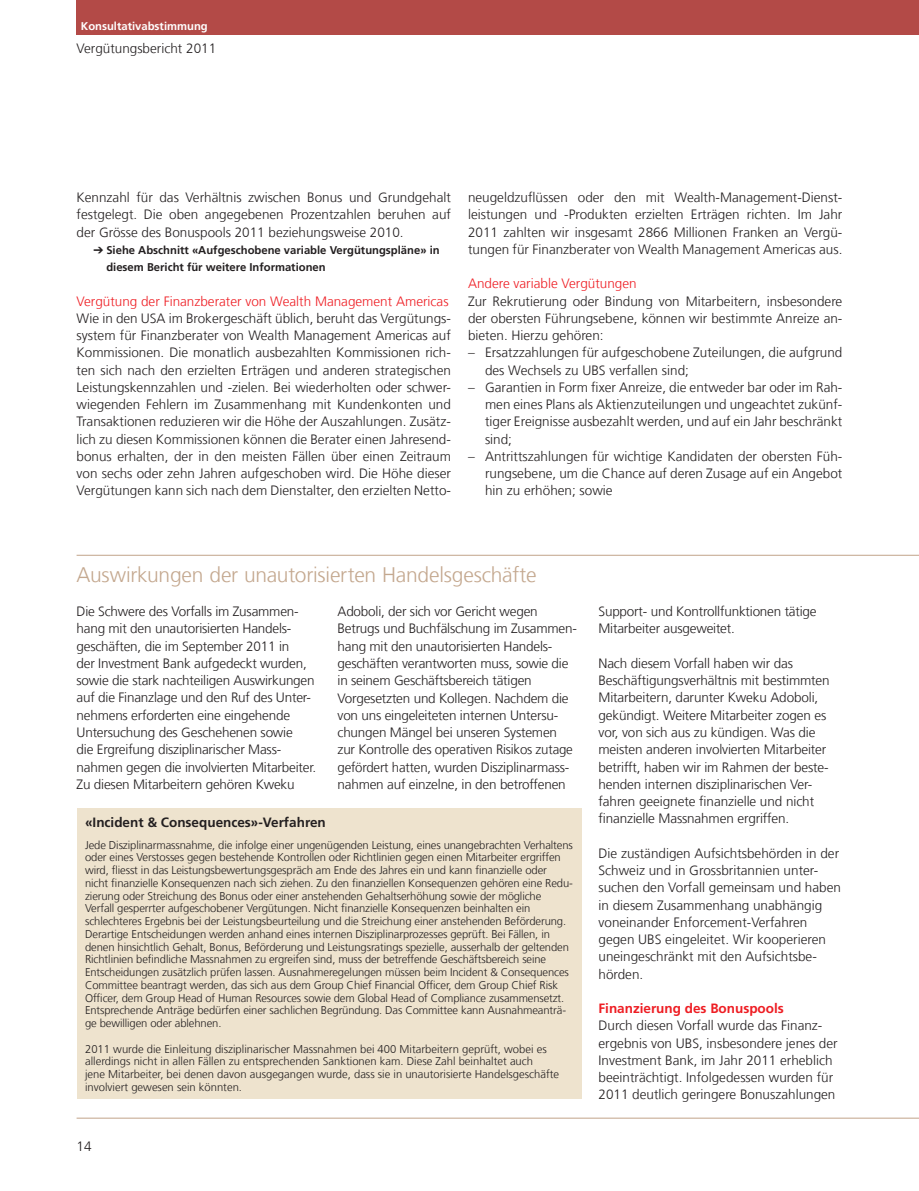
<style>
.page{position:relative;width:919px;height:1191px;background:#fff}
.page>*{position:absolute;margin:0;border:0;box-sizing:border-box;transform-origin:0 0}
.t1{font:300 21px "Frutiger LT Com";letter-spacing:-.01em;color:#c4a88f}
.t2{font:300 13.5px/17.2px "Frutiger LT Com";letter-spacing:-.01em;color:#231f20}
.t3{font:300 13.5px "Frutiger LT Com";color:#ee1d23}
.t4{font:700 13.5px "Frutiger LT Com";color:#231f20}
.t5{font:700 13.5px "Frutiger LT Com";color:#ee1d23}
.t6{font:300 11.25px/12.8px "Frutiger LT Com";letter-spacing:-.01em;color:#231f20}
.t7{font:700 11.25px/17.2px "Frutiger LT Com";color:#231f20}
.t8{font:700 11.25px "Frutiger LT Com";color:#fff}
</style>
<div class="page">
<div style="left:77px;top:0;width:841px;height:34px;background:#b34a47"></div>
<hr style="left:77px;top:555px;width:841px;height:1px;background:#c4a88f">
<hr style="left:77px;top:1117px;width:841px;height:1px;background:#c4a88f">
<div style="left:77px;top:808px;width:504px;height:291px;background:#eee3ce"></div>
<p class="t8" style="left:81px;top:19px;width:128px">Konsultativabstimmung</p>
<p class="t2" style="left:77px;top:39px;width:141px">Vergütungsbericht 2011</p>
<p class="t2" style="left:77px;top:189px;width:376px;text-align:justify">Kennzahl für das Verhältnis zwischen Bonus und Grundgehalt festgelegt. Die oben angegebenen Prozentzahlen beruhen auf der Grösse des Bonuspools 2011 beziehungsweise 2010.</p>
<p class="t7" style="left:106px;top:241px;width:335px;text-indent:-13px">➔ Siehe Abschnitt «Aufgeschobene variable Vergütungspläne» in diesem Bericht für weitere Informationen</p>
<p class="t3" style="left:77px;top:293px;width:373px">Vergütung der Finanzberater von Wealth Management Americas</p>
<p class="t2" style="left:77px;top:310px;width:376px;text-align:justify">Wie in den USA im Brokergeschäft üblich, beruht das Vergütungs&shy;system für Finanzberater von Wealth Management Americas auf Kommissionen. Die monatlich ausbezahlten Kommissionen rich&shy;ten sich nach den erzielten Erträgen und anderen strategischen Leistungskennzahlen und -zielen. Bei wiederholten oder schwer&shy;wiegenden Fehlern im Zusammenhang mit Kundenkonten und Transaktionen reduzieren wir die Höhe der Auszahlungen. Zusätz&shy;lich zu diesen Kommissionen können die Berater einen Jahresend&shy;bonus erhalten, der in den meisten Fällen über einen Zeitraum von sechs oder zehn Jahren aufgeschoben wird. Die Höhe dieser Vergütungen kann sich nach dem Dienstalter, den erzielten Netto-</p>
<p class="t2" style="left:468px;top:189px;width:376px;text-align:justify">neugeldzuflüssen oder den mit Wealth-Management-Dienst&shy;leistungen und -Produkten erzielten Erträgen richten. Im Jahr 2011 zahlten wir insgesamt 2866 Millionen Franken an Vergü&shy;tungen für Finanzberater von Wealth Management Americas aus.</p>
<p class="t3" style="left:468px;top:276px;width:170px">Andere variable Vergütungen</p>
<p class="t2" style="left:468px;top:292px;width:376px;text-align:justify">Zur Rekrutierung oder Bindung von Mitarbeitern, insbesondere der obersten Führungsebene, können wir bestimmte Anreize an&shy;bieten. Hierzu gehören:</p>
<p class="t2" style="left:485px;top:344px;width:359px;text-indent:-17px">– Ersatzzahlungen für aufgeschobene Zuteilungen, die aufgrund des Wechsels zu UBS verfallen sind;</p>
<p class="t2" style="left:485px;top:379px;width:359px;text-align:justify;text-indent:-17px">– Garantien in Form fixer Anreize, die entweder bar oder im Rah&shy;men eines Plans als Aktienzuteilungen und ungeachtet zukünf&shy;tiger Ereignisse ausbezahlt werden, und auf ein Jahr beschränkt sind;</p>
<p class="t2" style="left:485px;top:448px;width:359px;text-align:justify;text-indent:-17px">– Antrittszahlungen für wichtige Kandidaten der obersten Füh&shy;rungsebene, um die Chance auf deren Zusage auf ein Angebot hin zu erhöhen; sowie</p>
<h1 class="t1" style="left:77px;top:562px;width:461px">Auswirkungen der unautorisierten Handelsgeschäfte</h1>
<p class="t2" style="left:77px;top:603px;width:241px">Die Schwere des Vorfalls im Zusammen&shy;hang mit den unautorisierten Handels&shy;geschäften, die im September 2011 in<br>der Investment Bank aufgedeckt wurden, sowie die stark nachteiligen Auswirkungen auf die Finanzlage und den Ruf des Unter&shy;nehmens erforderten eine eingehende Untersuchung des Geschehenen sowie<br>die Ergreifung disziplinarischer Mass&shy;nahmen gegen die involvierten Mitarbeiter.<br>Zu diesen Mitarbeitern gehören Kweku</p>
<p class="t2" style="left:337px;top:603px;width:241px">Adoboli, der sich vor Gericht wegen Betrugs und Buchfälschung im Zusammen&shy;hang mit den unautorisierten Handels&shy;geschäften verantworten muss, sowie die in seinem Geschäftsbereich tätigen Vorgesetzten und Kollegen. Nachdem die von uns eingeleiteten internen Untersu&shy;chungen Mängel bei unseren Systemen zur Kontrolle des operativen Risikos zutage gefördert hatten, wurden Disziplinarmass&shy;nahmen auf einzelne, in den betroffenen</p>
<p class="t2" style="left:598px;top:603px;width:220px">Support- und Kontrollfunktionen tätige<br>Mitarbeiter ausgeweitet.</p>
<p class="t2" style="left:598px;top:655px;width:233px">Nach diesem Vorfall haben wir das Beschäftigungsverhältnis mit bestimmten Mitarbeitern, darunter Kweku Adoboli, gekündigt. Weitere Mitarbeiter zogen es vor, von sich aus zu kündigen. Was die meisten anderen involvierten Mitarbeiter betrifft, haben wir im Rahmen der beste&shy;henden internen disziplinarischen Ver&shy;fahren geeignete finanzielle und nicht finanzielle Massnahmen ergriffen.</p>
<p class="t2" style="left:598px;top:844px;width:244px">Die zuständigen Aufsichtsbehörden in der Schweiz und in Grossbritannien unter&shy;suchen den Vorfall gemeinsam und haben in diesem Zusammenhang unabhängig voneinander Enforcement-Verfahren gegen UBS eingeleitet. Wir kooperieren uneingeschränkt mit den Aufsichtsbe&shy;hörden.</p>
<p class="t5" style="left:598px;top:1000px;width:187px">Finanzierung des Bonuspools</p>
<p class="t2" style="left:598px;top:1017px;width:241px">Durch diesen Vorfall wurde das Finanz&shy;ergebnis von UBS, insbesondere jenes der Investment Bank, im Jahr 2011 erheblich beeinträchtigt. Infolgedessen wurden für 2011 deutlich geringere Bonuszahlungen</p>
<p class="t4" style="left:85px;top:814px;width:242px">«Incident &amp; Consequences»-Verfahren</p>
<p class="t6" style="left:85px;top:838px;width:489px">Jede Disziplinarmassnahme, die infolge einer ungenügenden Leistung, eines unangebrachten Verhaltens oder eines Verstosses gegen bestehende Kontrollen oder Richtlinien gegen einen Mitarbeiter ergriffen wird, fliesst in das Leistungsbewertungsgespräch am Ende des Jahres ein und kann finanzielle oder nicht finanzielle Konsequenzen nach sich ziehen. Zu den finanziellen Konsequenzen gehören eine Redu&shy;zierung oder Streichung des Bonus oder einer anstehenden Gehaltserhöhung sowie der mögliche Verfall gesperrter aufgeschobener Vergütungen. Nicht finanzielle Konsequenzen beinhalten ein schlechteres Ergebnis bei der Leistungsbeurteilung und die Streichung einer anstehenden Beförderung.<br>Derartige Entscheidungen werden anhand eines internen Disziplinarprozesses geprüft. Bei Fällen, in denen hinsichtlich Gehalt, Bonus, Beförderung und Leistungsratings spezielle, ausserhalb der geltenden Richtlinien befindliche Massnahmen zu ergreifen sind, muss der betreffende Geschäftsbereich seine Entscheidungen zusätzlich prüfen lassen. Ausnahmeregelungen müssen beim Incident &amp; Consequences Committee beantragt werden, das sich aus dem Group Chief Financial Officer, dem Group Chief Risk Officer, dem Group Head of Human Resources sowie dem Global Head of Compliance zusammensetzt.<br>Entsprechende Anträge bedürfen einer sachlichen Begründung. Das Committee kann Ausnahmeanträ&shy;ge bewilligen oder ablehnen.</p>
<p class="t6" style="left:85px;top:1042px;width:475px">2011 wurde die Einleitung disziplinarischer Massnahmen bei 400 Mitarbeitern geprüft, wobei es allerdings nicht in allen Fällen zu entsprechenden Sanktionen kam. Diese Zahl beinhaltet auch<br>jene Mitarbeiter, bei denen davon ausgegangen wurde, dass sie in unautorisierte Handelsgeschäfte involviert gewesen sein könnten.</p>
<p class="t2" style="left:77px;top:1138px;width:17px">14</p>
</div>
